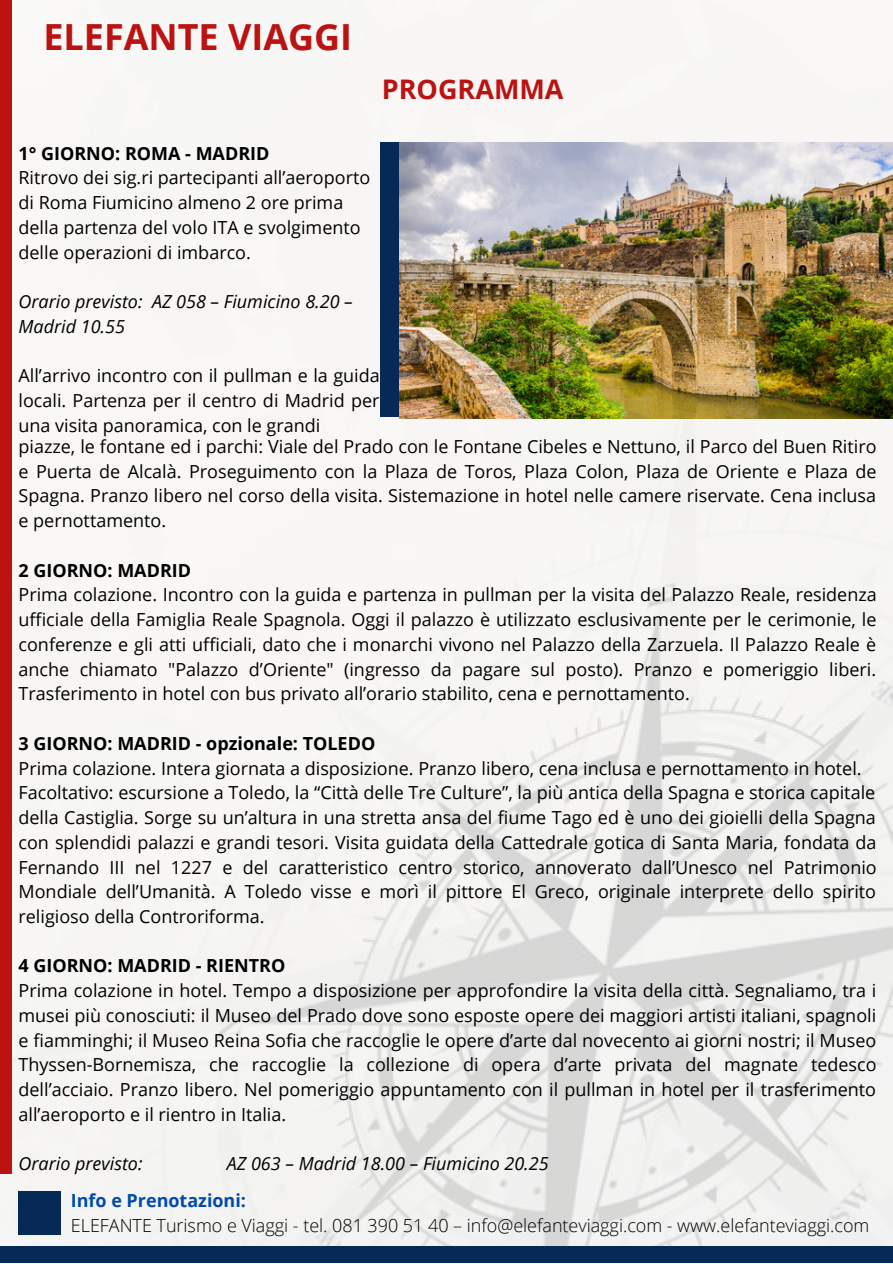
<style>
.page{position:relative;width:893px;height:1264px;background:#fff}
.page>*{position:absolute;margin:0;border:0;box-sizing:border-box;transform-origin:0 0}
.t1{font:700 36px "Open Sans";color:#bb1212}
.t2{font:700 27px "Open Sans";color:#bb1212}
.t3{font:18px/24.8px "Open Sans";color:#000;text-align:justify}
.t4{font:italic 18px/24.8px "Open Sans";color:#000}
.t5{font:700 18px "Open Sans";color:#000}
.t6{font:300 18px "Open Sans";color:#000}
.t7{font:700 18px "Open Sans";color:#004aad}
</style>
<div class="page">
<img style="left:0;top:0;width:892px;height:1246px">
<div style="left:0;top:0;width:12px;height:1173px;background:#bb1212"></div>
<div style="left:19px;top:1190px;width:42px;height:44px;background:#072957"></div>
<div style="left:0;top:1246px;width:892px;height:16px;background:#072957"></div>
<div style="left:380px;top:142px;width:57px;height:275px;background:#072957"></div>
<img style="left:400px;top:142px;width:492px;height:277px">
<h1 class="t1" style="left:43px;top:11px;width:310px">ELEFANTE VIAGGI</h1>
<h2 class="t2" style="left:382px;top:70px;width:183px">PROGRAMMA</h2>
<p class="t5" style="left:19px;top:140px;width:252px">1° GIORNO: ROMA - MADRID</p>
<p class="t3" style="left:19px;top:165px;width:353px;text-align:left">Ritrovo dei sig.ri partecipanti all’aeroporto di Roma Fiumicino almeno 2 ore prima della partenza del volo ITA e svolgimento delle operazioni di imbarco.</p>
<p class="t4" style="left:19px;top:289px;width:336px">Orario previsto: AZ 058 – Fiumicino 8.20 –<br>Madrid 10.55</p>
<p class="t3" style="left:19px;top:363px;width:363px">All’arrivo incontro con il pullman e la guida locali. Partenza per il centro di Madrid per una visita panoramica, con le grandi</p>
<p class="t3" style="left:19px;top:433px;width:859px">piazze, le fontane ed i parchi: Viale del Prado con le Fontane Cibeles e Nettuno, il Parco del Buen Ritiro e Puerta de Alcalà. Proseguimento con la Plaza de Toros, Plaza Colon, Plaza de Oriente e Plaza de Spagna. Pranzo libero nel corso della visita. Sistemazione in hotel nelle camere riservate. Cena inclusa e pernottamento.</p>
<p class="t5" style="left:19px;top:557px;width:174px">2 GIORNO: MADRID</p>
<p class="t3" style="left:19px;top:582px;width:859px">Prima colazione. Incontro con la guida e partenza in pullman per la visita del Palazzo Reale, residenza ufficiale della Famiglia Reale Spagnola. Oggi il palazzo è utilizzato esclusivamente per le cerimonie, le conferenze e gli atti ufficiali, dato che i monarchi vivono nel Palazzo della Zarzuela. Il Palazzo Reale è anche chiamato "Palazzo d’Oriente" (ingresso da pagare sul posto). Pranzo e pomeriggio liberi.<br>Trasferimento in hotel con bus privato all’orario stabilito, cena e pernottamento.</p>
<p class="t5" style="left:19px;top:730px;width:358px">3 GIORNO: MADRID - opzionale: TOLEDO</p>
<p class="t3" style="left:19px;top:755px;width:859px;text-align:left">Prima colazione. Intera giornata a disposizione. Pranzo libero, cena inclusa e pernottamento in hotel.<br>Facoltativo: escursione a Toledo, la “Città delle Tre Culture”, la più antica della Spagna e storica capitale della Castiglia. Sorge su un’altura in una stretta ansa del fiume Tago ed è uno dei gioielli della Spagna con splendidi palazzi e grandi tesori. Visita guidata della Cattedrale gotica di Santa Maria, fondata da Fernando III nel 1227 e del caratteristico centro storico, annoverato dall’Unesco nel Patrimonio Mondiale dell’Umanità. A Toledo visse e morì il pittore El Greco, originale interprete dello spirito religioso della Controriforma.</p>
<p class="t5" style="left:19px;top:953px;width:268px">4 GIORNO: MADRID - RIENTRO</p>
<p class="t3" style="left:19px;top:977px;width:859px">Prima colazione in hotel. Tempo a disposizione per approfondire la visita della città. Segnaliamo, tra i musei più conosciuti: il Museo del Prado dove sono esposte opere dei maggiori artisti italiani, spagnoli e fiamminghi; il Museo Reina Sofia che raccoglie le opere d’arte dal novecento ai giorni nostri; il Museo Thyssen-Bornemisza, che raccoglie la collezione di opera d’arte privata del magnate tedesco dell’acciaio. Pranzo libero. Nel pomeriggio appuntamento con il pullman in hotel per il trasferimento all’aeroporto e il rientro in Italia.</p>
<p class="t4" style="left:19px;top:1150px;width:125px">Orario previsto:</p>
<p class="t4" style="left:227px;top:1150px;width:323px">AZ 063 – Madrid 18.00 – Fiumicino 20.25</p>
<p class="t7" style="left:71px;top:1188px;width:177px">Info e Prenotazioni:</p>
<p class="t6" style="left:71px;top:1212px;width:800px">ELEFANTE Turismo e Viaggi - tel. 081 390 51 40 – info@elefanteviaggi.com - www.elefanteviaggi.com</p>
</div>
